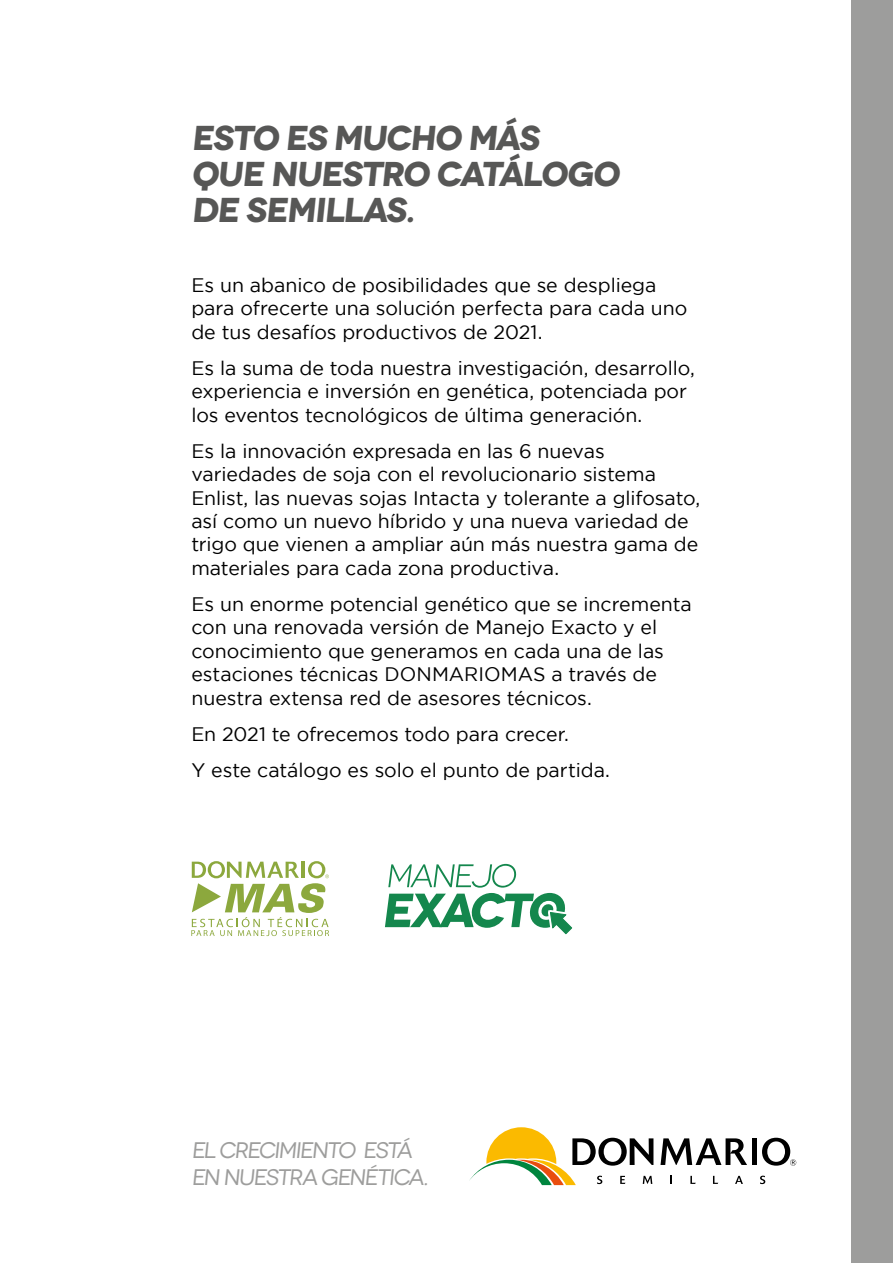
<style>
.page{position:relative;width:893px;height:1263px;background:#fff}
.page>*{position:absolute;margin:0;border:0;box-sizing:border-box;transform-origin:0 0}
.t1{font:700 expanded 34.5px/36px "Novecento";color:#575756}
.t2{font:expanded 22.5px/27px "Novecento";color:#9d9d9c}
.t3{font:19.5px/23.4px "Gotham";color:#000}
</style>
<div class="page">
<div style="left:851px;top:0;width:42px;height:1263px;background:#9d9d9c"></div>
<svg style="left:385px;top:864px;width:188px;height:71px"></svg>
<svg style="left:191px;top:861px;width:138px;height:75px"></svg>
<svg style="left:660px;top:1138px;width:87px;height:27px"></svg>
<div style="left:752px;top:1138px;width:5px;height:27px;background:#000"></div>
<svg style="left:762px;top:1138px;width:34px;height:28px"></svg>
<svg style="left:469px;top:1127px;width:184px;height:59px"></svg>
<svg style="left:670px;top:1176px;width:2px;height:8px"></svg>
<svg style="left:690px;top:1176px;width:6px;height:8px"></svg>
<svg style="left:713px;top:1176px;width:5px;height:8px"></svg>
<svg style="left:735px;top:1176px;width:8px;height:8px"></svg>
<svg style="left:760px;top:1175px;width:5px;height:9px"></svg>
<h1 class="t1" style="left:191px;top:120px;width:435px">ESTO ES MUCHO MÁS<br>QUE NUESTRO CATÁLOGO<br>DE SEMILLAS.</h1>
<p class="t3" style="left:191px;top:273px;width:498px">Es un abanico de posibilidades que se despliega para ofrecerte una solución perfecta para cada uno de tus desafíos productivos de 2021.</p>
<p class="t3" style="left:191px;top:356px;width:505px">Es la suma de toda nuestra investigación, desarrollo, experiencia e inversión en genética, potenciada por los eventos tecnológicos de última generación.</p>
<p class="t3" style="left:191px;top:439px;width:510px">Es la innovación expresada en las 6 nuevas variedades de soja con el revolucionario sistema Enlist, las nuevas sojas Intacta y tolerante a glifosato, así como un nuevo híbrido y una nueva variedad de trigo que vienen a ampliar aún más nuestra gama de materiales para cada zona productiva.</p>
<p class="t3" style="left:191px;top:592px;width:502px">Es un enorme potencial genético que se incrementa con una renovada versión de Manejo Exacto y el conocimiento que generamos en cada una de las estaciones técnicas DONMARIOMAS a través de nuestra extensa red de asesores técnicos.</p>
<p class="t3" style="left:191px;top:715px;width:420px;line-height:36.2px">En 2021 te ofrecemos todo para crecer.<br>Y este catálogo es solo el punto de partida.</p>
<p class="t2" style="left:191px;top:1137px;width:241px">EL CRECIMIENTO ESTÁ<br>EN NUESTRA GENÉTICA.</p>
</div>
